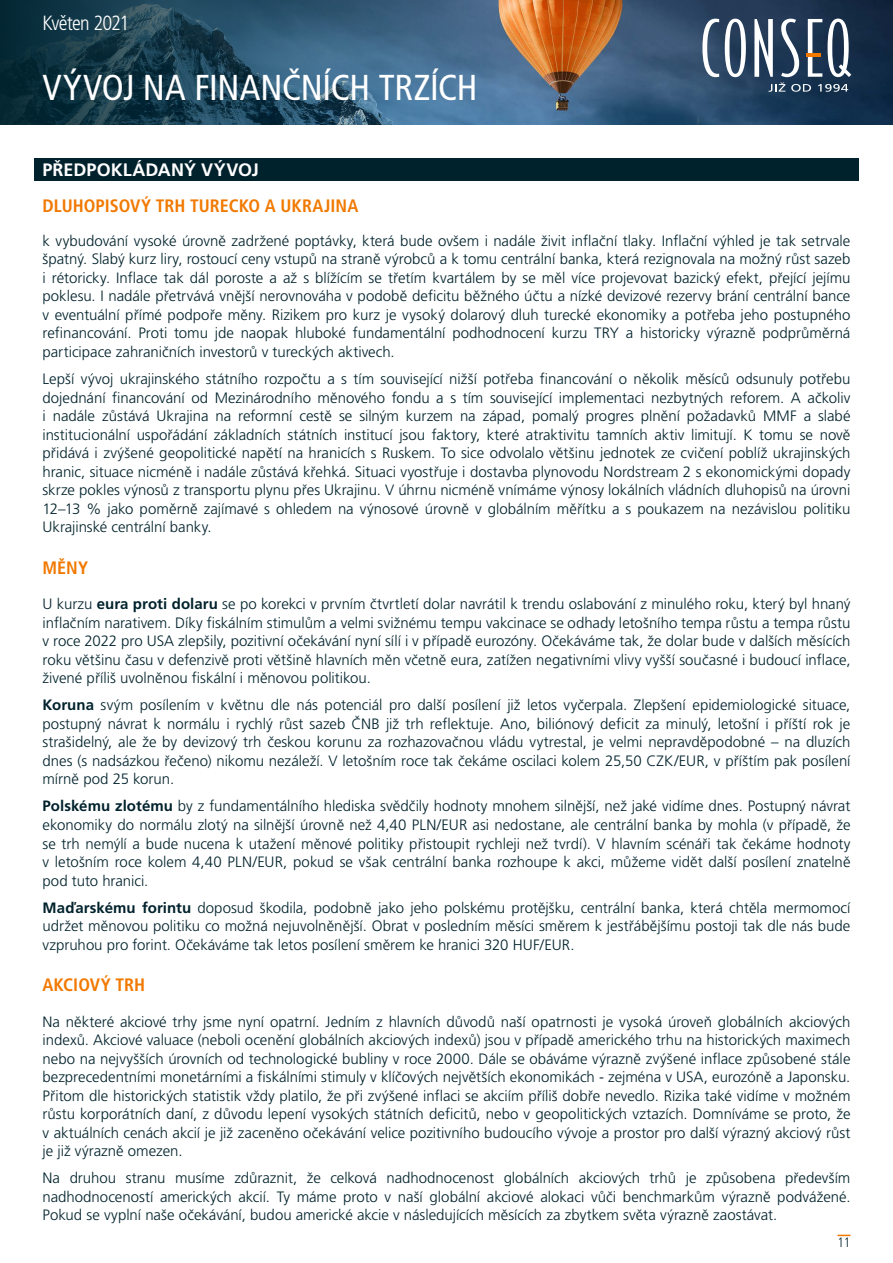
<style>
.page{position:relative;width:893px;height:1263px;background:#fff}
.page>*{position:absolute;margin:0;border:0;box-sizing:border-box;transform-origin:0 0}
.t1{font:condensed 36px "Frutiger LT Pro";letter-spacing:-.01em;color:#fff}
.t2{font:300 condensed 20.55px "Frutiger LT Pro";letter-spacing:-.04em;color:#fff}
.t3{font:700 condensed 18px "Frutiger LT Pro";color:#f17900}
.t4{font:700 18px "Frutiger LT Pro";color:#fff}
.t5{font:300 15px/18.5px "Frutiger LT Pro";color:#00222c;text-align:justify}
.t6{font:300 condensed 13.5px "Frutiger LT Pro";color:#00222c}
.s1{font-weight:700}
</style>
<div class="page">
<img style="left:496px;top:0;width:397px;height:124px">
<svg style="left:0;top:0;width:496px;height:124px;background:#294f67"></svg>
<svg style="left:702px;top:19px;width:17px;height:58px"></svg>
<svg style="left:725px;top:19px;width:21px;height:58px"></svg>
<svg style="left:754px;top:19px;width:97px;height:73px"></svg>
<svg style="left:837px;top:1235px;width:13px;height:1px"></svg>
<div style="left:34px;top:158px;width:825px;height:22px;background:#00222c"></div>
<h2 class="t2" style="left:43px;top:11px;width:88px">Květen 2021</h2>
<h1 class="t1" style="left:43px;top:67px;width:436px">VÝVOJ NA FINANČNÍCH TRZÍCH</h1>
<p class="t4" style="left:43px;top:159px;width:218px">PŘEDPOKLÁDANÝ VÝVOJ</p>
<p class="t3" style="left:43px;top:195px;width:317px">DLUHOPISOVÝ TRH TURECKO A UKRAJINA</p>
<p class="t5" style="left:43px;top:231px;width:809px">k vybudování vysoké úrovně zadržené poptávky, která bude ovšem i nadále živit inflační tlaky. Inflační výhled je tak setrvale špatný. Slabý kurz liry, rostoucí ceny vstupů na straně výrobců a k tomu centrální banka, která rezignovala na možný růst sazeb i rétoricky. Inflace tak dál poroste a až s blížícím se třetím kvartálem by se měl více projevovat bazický efekt, přející jejímu poklesu. I nadále přetrvává vnější nerovnováha v podobě deficitu běžného účtu a nízké devizové rezervy brání centrální bance v eventuální přímé podpoře měny. Rizikem pro kurz je vysoký dolarový dluh turecké ekonomiky a potřeba jeho postupného refinancování. Proti tomu jde naopak hluboké fundamentální podhodnocení kurzu TRY a historicky výrazně podprůměrná participace zahraničních investorů v tureckých aktivech.</p>
<p class="t5" style="left:43px;top:370px;width:809px">Lepší vývoj ukrajinského státního rozpočtu a s tím související nižší potřeba financování o několik měsíců odsunuly potřebu dojednání financování od Mezinárodního měnového fondu a s tím související implementaci nezbytných reforem. A ačkoliv i nadále zůstává Ukrajina na reformní cestě se silným kurzem na západ, pomalý progres plnění požadavků MMF a slabé institucionální uspořádání základních státních institucí jsou faktory, které atraktivitu tamních aktiv limitují. K tomu se nově přidává i zvýšené geopolitické napětí na hranicích s Ruskem. To sice odvolalo většinu jednotek ze cvičení poblíž ukrajinských hranic, situace nicméně i nadále zůstává křehká. Situaci vyostřuje i dostavba plynovodu Nordstream 2 s ekonomickými dopady skrze pokles výnosů z transportu plynu přes Ukrajinu. V úhrnu nicméně vnímáme výnosy lokálních vládních dluhopisů na úrovni 12–13 % jako poměrně zajímavé s ohledem na výnosové úrovně v globálním měřítku a s poukazem na nezávislou politiku Ukrajinské centrální banky.</p>
<p class="t3" style="left:43px;top:557px;width:47px">MĚNY</p>
<p class="t5" style="left:43px;top:595px;width:809px">U kurzu <span class="s1">eura proti dolaru</span> se po korekci v prvním čtvrtletí dolar navrátil k trendu oslabování z minulého roku, který byl hnaný inflačním narativem. Díky fiskálním stimulům a velmi svižnému tempu vakcinace se odhady letošního tempa růstu a tempa růstu v roce 2022 pro USA zlepšily, pozitivní očekávání nyní sílí i v případě eurozóny. Očekáváme tak, že dolar bude v dalších měsících roku většinu času v defenzivě proti většině hlavních měn včetně eura, zatížen negativními vlivy vyšší současné i budoucí inflace, živené příliš uvolněnou fiskální i měnovou politikou.</p>
<p class="t5" style="left:43px;top:696px;width:809px"><span class="s1">Koruna</span> svým posílením v květnu dle nás potenciál pro další posílení již letos vyčerpala. Zlepšení epidemiologické situace, postupný návrat k normálu i rychlý růst sazeb ČNB již trh reflektuje. Ano, biliónový deficit za minulý, letošní i příští rok je strašidelný, ale že by devizový trh českou korunu za rozhazovačnou vládu vytrestal, je velmi nepravděpodobné – na dluzích dnes (s nadsázkou řečeno) nikomu nezáleží. V letošním roce tak čekáme oscilaci kolem 25,50 CZK/EUR, v příštím pak posílení mírně pod 25 korun.</p>
<p class="t5" style="left:43px;top:797px;width:809px"><span class="s1">Polskému zlotému</span> by z fundamentálního hlediska svědčily hodnoty mnohem silnější, než jaké vidíme dnes. Postupný návrat ekonomiky do normálu zlotý na silnější úrovně než 4,40 PLN/EUR asi nedostane, ale centrální banka by mohla (v případě, že se trh nemýlí a bude nucena k utažení měnové politiky přistoupit rychleji než tvrdí). V hlavním scénáři tak čekáme hodnoty v letošním roce kolem 4,40 PLN/EUR, pokud se však centrální banka rozhoupe k akci, můžeme vidět další posílení znatelně pod tuto hranici.</p>
<p class="t5" style="left:43px;top:898px;width:809px"><span class="s1">Maďarskému forintu</span> doposud škodila, podobně jako jeho polskému protějšku, centrální banka, která chtěla mermomocí udržet měnovou politiku co možná nejuvolněnější. Obrat v posledním měsíci směrem k jestřábějšímu postoji tak dle nás bude vzpruhou pro forint. Očekáváme tak letos posílení směrem ke hranici 320 HUF/EUR.</p>
<p class="t3" style="left:43px;top:974px;width:104px">AKCIOVÝ TRH</p>
<p class="t5" style="left:43px;top:1012px;width:809px">Na některé akciové trhy jsme nyní opatrní. Jedním z hlavních důvodů naší opatrnosti je vysoká úroveň globálních akciových indexů. Akciové valuace (neboli ocenění globálních akciových indexů) jsou v případě amerického trhu na historických maximech nebo na nejvyšších úrovních od technologické bubliny v roce 2000. Dále se obáváme výrazně zvýšené inflace způsobené stále bezprecedentními monetárními a fiskálními stimuly v klíčových největších ekonomikách - zejména v USA, eurozóně a Japonsku.<br>Přitom dle historických statistik vždy platilo, že při zvýšené inflaci se akciím příliš dobře nevedlo. Rizika také vidíme v možném růstu korporátních daní, z důvodu lepení vysokých státních deficitů, nebo v geopolitických vztazích. Domníváme se proto, že v aktuálních cenách akcií je již zaceněno očekávání velice pozitivního budoucího vývoje a prostor pro další výrazný akciový růst je již výrazně omezen.</p>
<p class="t5" style="left:43px;top:1169px;width:809px">Na druhou stranu musíme zdůraznit, že celková nadhodnocenost globálních akciových trhů je způsobena především nadhodnoceností amerických akcií. Ty máme proto v naší globální akciové alokaci vůči benchmarkům výrazně podvážené.<br>Pokud se vyplní naše očekávání, budou americké akcie v následujících měsících za zbytkem světa výrazně zaostávat.</p>
<p class="t6" style="left:837px;top:1234px;width:14px">11</p>
</div>
